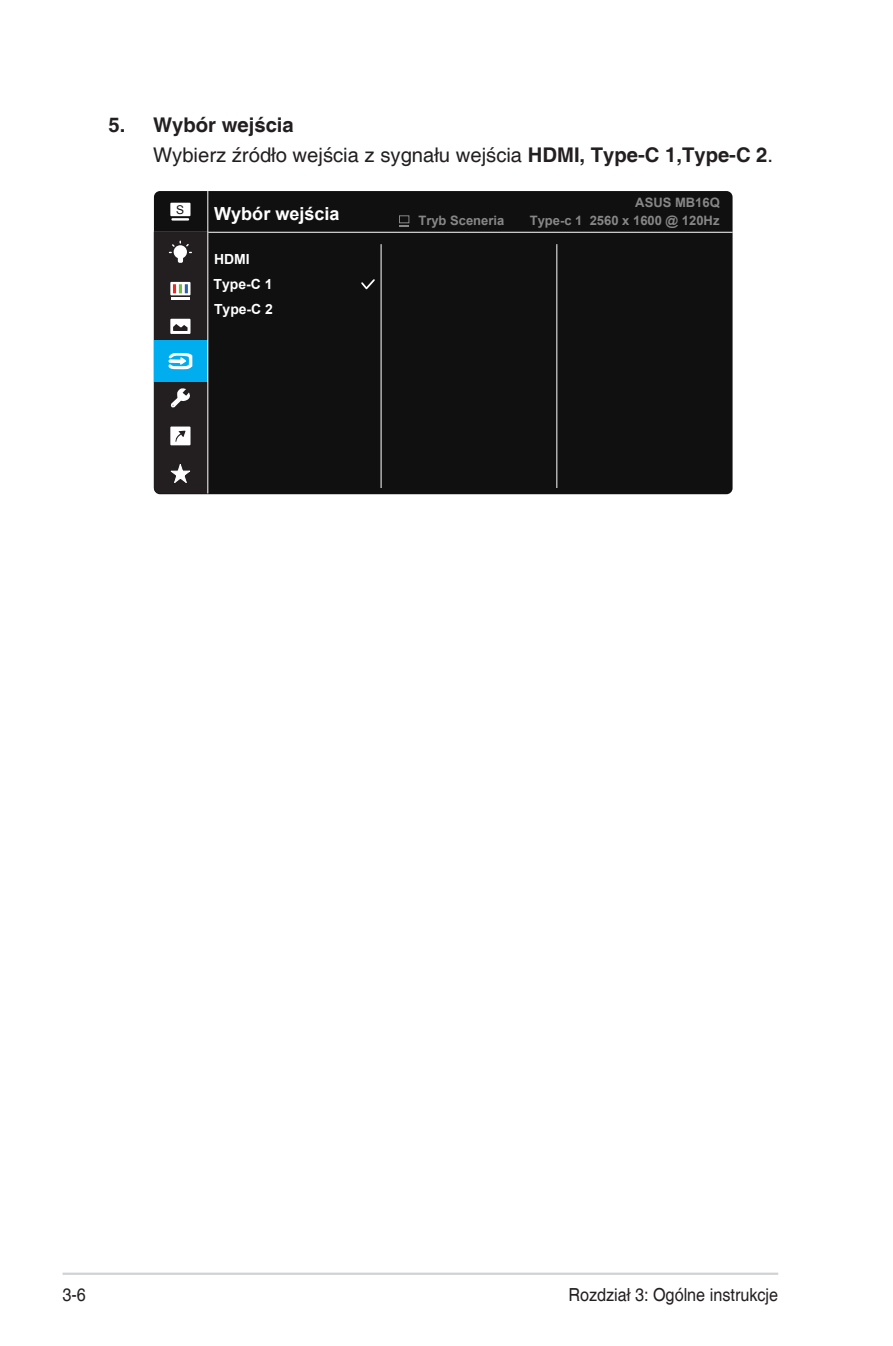
<style>
.page{position:relative;width:893px;height:1346px;background:#fff}
.page>*{position:absolute;margin:0;border:0;box-sizing:border-box;transform-origin:0 0}
.Body_Text_Indent{font:20.25px "Helvetica";color:#231f20}
.OSD_Item{font:700 20.25px "Helvetica";color:#231f20}
.t1{font:18px "Helvetica";color:#231f20;scale:.9 1}
.t2{font:700 18px "Arial";color:#fff}
.t3{font:700 13.95px/25px "Arial";color:#fff}
.t4{font:700 13.05px "Arial";color:#fff}
.t5{font:11.92px "Arial";color:#101010}
.s1{font-weight:700}
</style>
<div class="page">
<hr style="left:63px;top:1272px;width:715px;height:3px;background:#d1d2d4">
<div style="left:154px;top:191px;width:579px;height:303px;background:#101010;border-radius:6px"></div>
<hr style="left:154px;top:232px;width:579px;height:1px;background:#fff">
<hr style="left:381px;top:244px;width:1px;height:244px;background:#fff">
<hr style="left:556px;top:244px;width:1px;height:244px;background:#fff">
<div style="left:170px;top:203px;width:20px;height:13px;background:#fff"></div>
<hr style="left:171px;top:218px;width:18px;height:3px;background:#fff">
<hr style="left:207px;top:191px;width:1px;height:302px;background:#fff">
<svg style="left:154px;top:231px;width:54px;height:262px;background:#364b55"></svg>
<svg style="left:361px;top:279px;width:14px;height:11px"></svg>
<p class="OSD_Item" style="left:108px;top:112px;width:187px">5. Wybór wejścia</p>
<p class="Body_Text_Indent" style="left:153px;top:143px;width:622px">Wybierz źródło wejścia z sygnału wejścia <span class="s1">HDMI, Type-C 1,Type-C 2</span>.</p>
<p class="t5" style="left:176px;top:202px;width:10px">S</p>
<p class="t2" style="left:214px;top:201px;width:127px">Wybór wejścia</p>
<p class="t3" style="left:214px;top:247px;width:61px">HDMI<br>Type-C 1<br>Type-C 2</p>
<p class="t4" style="left:635px;top:194px;width:86px">ASUS MB16Q</p>
<p class="t4" style="left:418px;top:211px;width:88px">Tryb Sceneria</p>
<p class="t4" style="left:530px;top:211px;width:191px">Type-c 1 2560 x 1600 @ 120Hz</p>
<p class="t1" style="left:63px;top:1284px;width:28px">3-6</p>
<p class="t1" style="left:568px;top:1284px;width:235px">Rozdział 3: Ogólne instrukcje</p>
</div>
